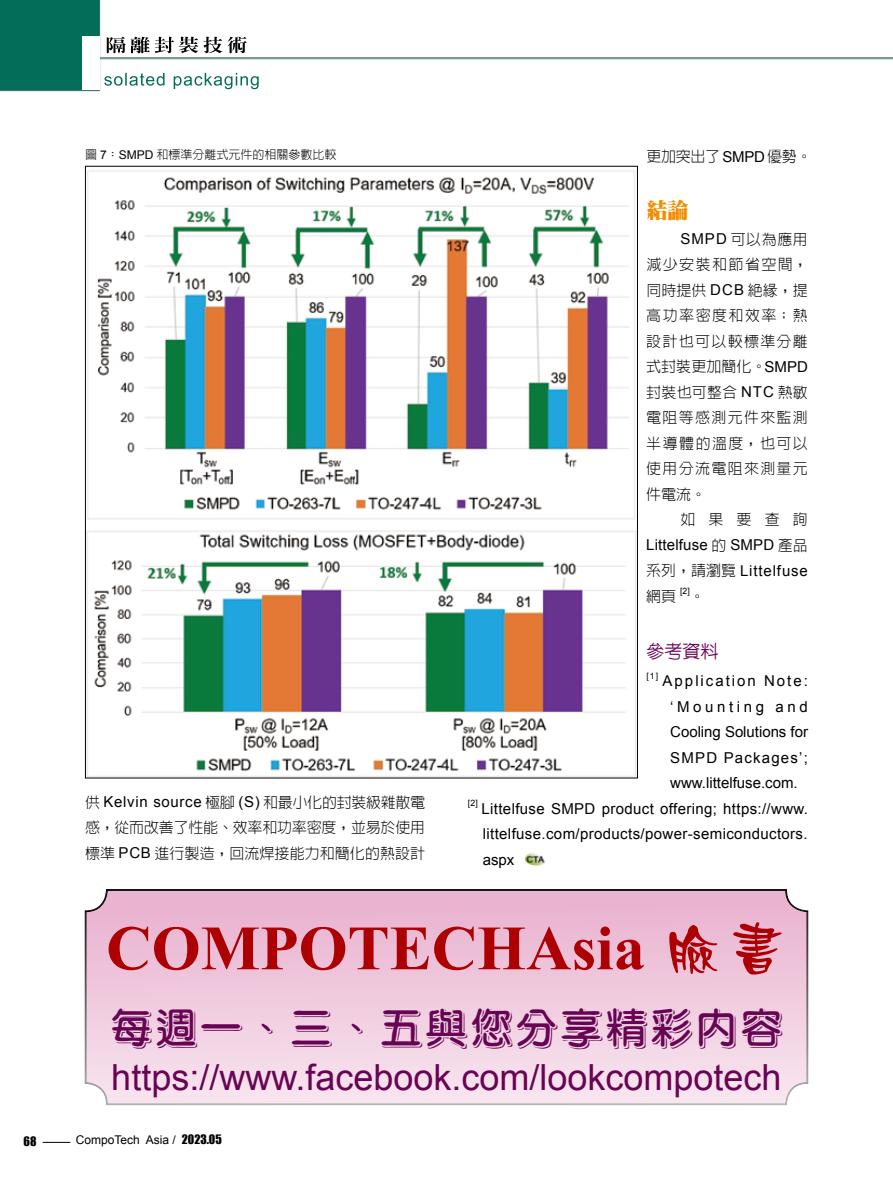
<style>
.page{position:relative;width:893px;height:1191px;background:#fff}
.page>*{position:absolute;margin:0;border:0;box-sizing:border-box;transform-origin:0 0}
.t1{font:700 63px "Times New Roman";color:#ad0003}
.t2{font:45px "Yuanli EG Bold Big 5";color:#680454}
.t3{font:36px "Arial";color:#680454}
.t4{font:900 21px "Inn Ming";color:#f18d00}
.t5{font:500 18px "Yen Round";color:#680454}
.t6{font:300 15px/25.5px "Lin Gothic";letter-spacing:.005em;color:#000;text-align:justify}
.t7{font:15px/25.5px "Arial";letter-spacing:.025em;color:#000}
.t8{font:15px/25.5px "Arial";letter-spacing:.08em;color:#000;text-align:center}
.t9{font:15px "Arial";letter-spacing:.045em;color:#000}
.t10{font:300 12px "Lin Gothic";color:#000}
.t11{font:12px "Arial";color:#000}
.t12{font:12px "Impact";color:#000}
.t13{font:8.7px "Arial";color:#000}
.s1{font-family:"Arial";font-weight:400}
.s2{font-family:"Lin Gothic";font-weight:300}
.s3{font-family:"Pop 3 EG Bold Big 5";font-weight:400}
.s4{font-family:"Impact"}
</style>
<div class="page">
<img style="left:0;top:0;width:893px;height:92px">
<img style="left:125px;top:73px;width:134px;height:16px">
<img style="left:179px;top:37px;width:54px;height:16px">
<img style="left:83px;top:36px;width:17px;height:54px">
<svg style="left:43px;top:1142px;width:27px;height:1px"></svg>
<img style="left:87px;top:170px;width:549px;height:606px">
<img style="left:524px;top:853px;width:22px;height:13px">
<svg style="left:85px;top:889px;width:723px;height:216px;background:#eec9dd"></svg>
<div style="left:86px;top:890px;width:721px;height:214px;border:1px solid #000;border-radius:21px"></div>
<p class="t10" style="left:85px;top:149px;width:253px">圖 <span class="s1">7</span>：<span class="s1">SMPD</span> 和標準分離式元件的相關參數比較</p>
<p class="t9" style="left:85px;top:792px;width:342px"><span class="s2">供</span> Kelvin source <span class="s2">極腳</span> (S) <span class="s2">和最小化的封裝級雜散電</span></p>
<p class="t6" style="left:85px;top:814px;width:342px">感，從而改善了性能、效率和功率密度，並易於使用標準 <span class="s1">PCB</span> 進行製造，回流焊接能力和簡化的熱設計</p>
<p class="t6" style="left:646px;top:144px;width:167px">更加突出了 <span class="s1">SMPD</span> 優勢。</p>
<h3 class="t4" style="left:646px;top:199px;width:43px">結論</h3>
<p class="t6" style="left:646px;top:226px;width:163px;text-indent:34px"><span class="s1">SMPD</span> 可以為應用減少安裝和節省空間，同時提供 <span class="s1">DCB</span> 絕緣，提高功率密度和效率；熱設計也可以較標準分離式封裝更加簡化。<span class="s1">SMPD</span>封裝也可整合 <span class="s1">NTC</span> 熱敏電阻等感測元件來監測半導體的溫度，也可以使用分流電阻來測量元件電流。</p>
<p class="t6" style="left:680px;top:507px;width:129px">如果要查詢</p>
<p class="t7" style="left:646px;top:532px;width:163px">Littelfuse <span class="s2">的</span> SMPD <span class="s2">產品系列，請瀏覽</span> Littelfuse</p>
<p class="t6" style="left:646px;top:583px;width:31px">網頁</p>
<p class="t13" style="left:680px;top:585px;width:11px">[2]</p>
<p class="t6" style="left:690px;top:583px;width:16px">。</p>
<p class="t5" style="left:646px;top:641px;width:73px">參考資料</p>
<p class="t13" style="left:646px;top:670px;width:14px">[1]</p>
<p class="t8" style="left:663px;top:668px;width:147px">Application Note: ‘Mounting and<br>Cooling Solutions for<br>SMPD Packages’; www.littelfuse.com.</p>
<p class="t13" style="left:468px;top:797px;width:12px">[2]</p>
<p class="t7" style="left:482px;top:796px;width:328px;text-align:justify">Littelfuse SMPD product offering; https://www. littelfuse.com/products/power-semiconductors. aspx</p>
<h1 class="t1" style="left:106px;top:904px;width:682px">COMPOTECHAsia <span class="s3">臉書</span></h1>
<h2 class="t2" style="left:109px;top:1006px;width:677px">每週一、三、五與您分享精彩內容</h2>
<h3 class="t3" style="left:111px;top:1053px;width:672px">https://www.facebook.com/lookcompotech</h3>
<p class="t12" style="left:24px;top:1132px;width:14px">68</p>
<p class="t11" style="left:76px;top:1131px;width:147px">CompoTech Asia / <span class="s4">2023.05</span></p>
</div>
